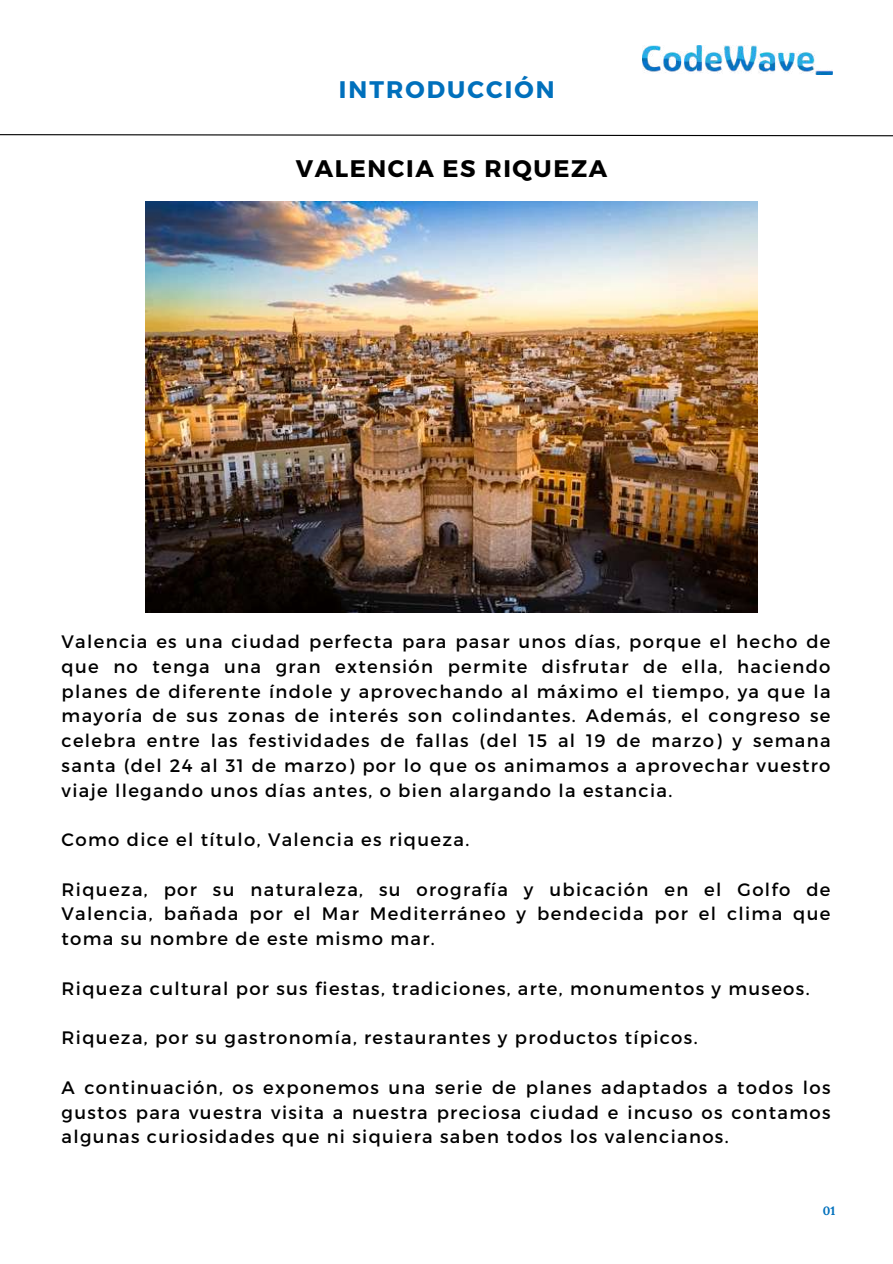
<style>
.page{position:relative;width:893px;height:1264px;background:#fff}
.page>*{position:absolute;margin:0;border:0;box-sizing:border-box;transform-origin:0 0}
.t1{font:700 24px "Montserrat";letter-spacing:.065em;color:#000}
.t2{font:700 24px "Montserrat";letter-spacing:.085em;color:#0070bc}
.t3{font:18px/24.8px "Montserrat";letter-spacing:.075em;color:#000;text-align:justify}
.t4{font:700 12px "Lora";color:#0070bc}
</style>
<div class="page">
<svg style="left:0;top:134px;width:892px;height:3px"></svg>
<img style="left:146px;top:201px;width:612px;height:411px">
<h1 class="t2" style="left:339px;top:74px;width:217px">INTRODUCCIÓN</h1>
<h1 class="t1" style="left:296px;top:152px;width:313px">VALENCIA ES RIQUEZA</h1>
<p class="t3" style="left:62px;top:628px;width:770px">Valencia es una ciudad perfecta para pasar unos días, porque el hecho de que no tenga una gran extensión permite disfrutar de ella, haciendo planes de diferente índole y aprovechando al máximo el tiempo, ya que la mayoría de sus zonas de interés son colindantes. Además, el congreso se celebra entre las festividades de fallas (del 15 al 19 de marzo) y semana santa (del 24 al 31 de marzo) por lo que os animamos a aprovechar vuestro viaje llegando unos días antes, o bien alargando la estancia.</p>
<p class="t3" style="left:62px;top:826px;width:409px">Como dice el título, Valencia es riqueza.</p>
<p class="t3" style="left:62px;top:876px;width:770px">Riqueza, por su naturaleza, su orografía y ubicación en el Golfo de Valencia, bañada por el Mar Mediterráneo y bendecida por el clima que toma su nombre de este mismo mar.</p>
<p class="t3" style="left:62px;top:975px;width:749px">Riqueza cultural por sus fiestas, tradiciones, arte, monumentos y museos.</p>
<p class="t3" style="left:62px;top:1024px;width:637px">Riqueza, por su gastronomía, restaurantes y productos típicos.</p>
<p class="t3" style="left:62px;top:1074px;width:770px">A continuación, os exponemos una serie de planes adaptados a todos los gustos para vuestra visita a nuestra preciosa ciudad e incuso os contamos algunas curiosidades que ni siquiera saben todos los valencianos.</p>
<p class="t4" style="left:822px;top:1203px;width:14px">01</p>
</div>
